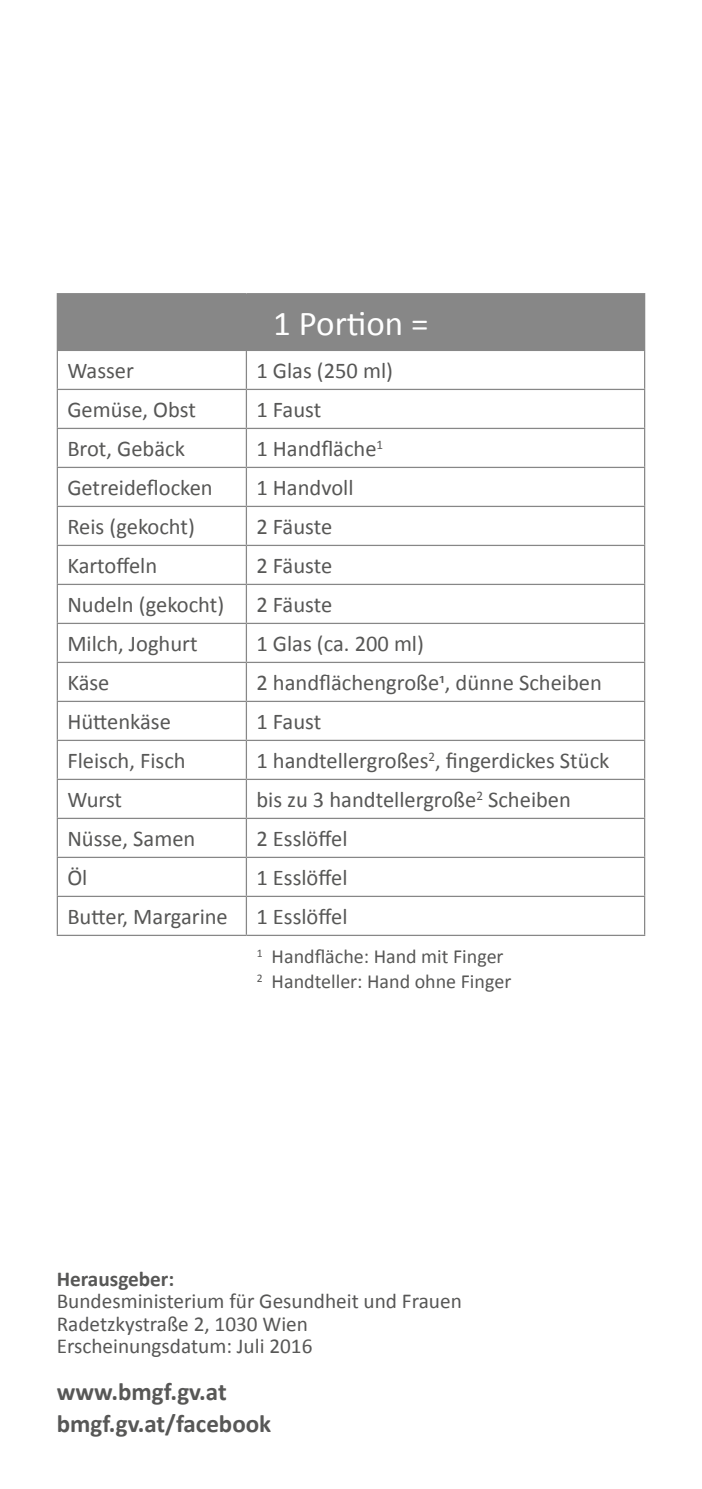
<style>
.page{position:relative;width:702px;height:1489px;background:#fff}
.page>*{position:absolute;margin:0;border:0;box-sizing:border-box;transform-origin:0 0}
.Tabelle{font:35px "Calibri";color:#fff}
.t1{font:700 25px/32.5px "Calibri";color:#575756}
.Tabelle-2{font:22.5px "Calibri";color:#575756}
.t2{font:21.25px/22.5px "Calibri";color:#575756}
.t3{font:20px/25px "Calibri";color:#575756}
.s1{font-weight:700}
</style>
<div class="page">
<div style="left:57px;top:294px;width:587px;height:56px;background:#878787"></div>
<hr style="left:57px;top:293px;width:189px;height:1px;background:#878787">
<hr style="left:246px;top:293px;width:399px;height:1px;background:#878787">
<hr style="left:644px;top:294px;width:1px;height:56px;background:#878787">
<hr style="left:57px;top:350px;width:189px;height:1px;background:#878787">
<hr style="left:57px;top:351px;width:1px;height:38px;background:#878787">
<hr style="left:246px;top:350px;width:399px;height:1px;background:#878787">
<hr style="left:246px;top:351px;width:1px;height:38px;background:#878787">
<hr style="left:644px;top:351px;width:1px;height:38px;background:#878787">
<hr style="left:57px;top:389px;width:189px;height:1px;background:#878787">
<hr style="left:57px;top:390px;width:1px;height:38px;background:#878787">
<hr style="left:246px;top:389px;width:399px;height:1px;background:#878787">
<hr style="left:246px;top:390px;width:1px;height:38px;background:#878787">
<hr style="left:644px;top:390px;width:1px;height:38px;background:#878787">
<hr style="left:57px;top:428px;width:189px;height:1px;background:#878787">
<hr style="left:57px;top:429px;width:1px;height:38px;background:#878787">
<hr style="left:246px;top:428px;width:399px;height:1px;background:#878787">
<hr style="left:246px;top:429px;width:1px;height:38px;background:#878787">
<hr style="left:644px;top:429px;width:1px;height:38px;background:#878787">
<hr style="left:57px;top:467px;width:189px;height:1px;background:#878787">
<hr style="left:57px;top:468px;width:1px;height:38px;background:#878787">
<hr style="left:246px;top:467px;width:399px;height:1px;background:#878787">
<hr style="left:246px;top:468px;width:1px;height:38px;background:#878787">
<hr style="left:644px;top:468px;width:1px;height:38px;background:#878787">
<hr style="left:57px;top:506px;width:189px;height:1px;background:#878787">
<hr style="left:57px;top:507px;width:1px;height:37px;background:#878787">
<hr style="left:246px;top:506px;width:399px;height:1px;background:#878787">
<hr style="left:246px;top:507px;width:1px;height:37px;background:#878787">
<hr style="left:644px;top:507px;width:1px;height:37px;background:#878787">
<hr style="left:57px;top:544px;width:189px;height:2px;background:#878787">
<hr style="left:57px;top:546px;width:1px;height:37px;background:#878787">
<hr style="left:246px;top:544px;width:399px;height:2px;background:#878787">
<hr style="left:246px;top:546px;width:1px;height:37px;background:#878787">
<hr style="left:644px;top:546px;width:1px;height:37px;background:#878787">
<hr style="left:57px;top:583px;width:189px;height:2px;background:#878787">
<hr style="left:57px;top:585px;width:1px;height:37px;background:#878787">
<hr style="left:246px;top:583px;width:399px;height:2px;background:#878787">
<hr style="left:246px;top:585px;width:1px;height:37px;background:#878787">
<hr style="left:644px;top:585px;width:1px;height:37px;background:#878787">
<hr style="left:57px;top:622px;width:189px;height:2px;background:#878787">
<hr style="left:57px;top:624px;width:1px;height:37px;background:#878787">
<hr style="left:246px;top:622px;width:399px;height:2px;background:#878787">
<hr style="left:246px;top:624px;width:1px;height:37px;background:#878787">
<hr style="left:644px;top:624px;width:1px;height:37px;background:#878787">
<hr style="left:57px;top:661px;width:189px;height:2px;background:#878787">
<hr style="left:57px;top:663px;width:1px;height:37px;background:#878787">
<hr style="left:246px;top:661px;width:399px;height:2px;background:#878787">
<hr style="left:246px;top:663px;width:1px;height:37px;background:#878787">
<hr style="left:644px;top:663px;width:1px;height:37px;background:#878787">
<hr style="left:57px;top:700px;width:189px;height:2px;background:#878787">
<hr style="left:57px;top:702px;width:1px;height:37px;background:#878787">
<hr style="left:246px;top:700px;width:399px;height:2px;background:#878787">
<hr style="left:246px;top:702px;width:1px;height:37px;background:#878787">
<hr style="left:644px;top:702px;width:1px;height:37px;background:#878787">
<hr style="left:57px;top:739px;width:189px;height:2px;background:#878787">
<hr style="left:57px;top:741px;width:1px;height:37px;background:#878787">
<hr style="left:246px;top:739px;width:399px;height:2px;background:#878787">
<hr style="left:246px;top:741px;width:1px;height:37px;background:#878787">
<hr style="left:644px;top:741px;width:1px;height:37px;background:#878787">
<hr style="left:57px;top:778px;width:189px;height:2px;background:#878787">
<hr style="left:57px;top:780px;width:1px;height:37px;background:#878787">
<hr style="left:246px;top:778px;width:399px;height:2px;background:#878787">
<hr style="left:246px;top:780px;width:1px;height:37px;background:#878787">
<hr style="left:644px;top:780px;width:1px;height:37px;background:#878787">
<hr style="left:57px;top:817px;width:189px;height:2px;background:#878787">
<hr style="left:57px;top:819px;width:1px;height:37px;background:#878787">
<hr style="left:246px;top:817px;width:399px;height:2px;background:#878787">
<hr style="left:246px;top:819px;width:1px;height:37px;background:#878787">
<hr style="left:644px;top:819px;width:1px;height:37px;background:#878787">
<hr style="left:57px;top:856px;width:189px;height:2px;background:#878787">
<hr style="left:57px;top:858px;width:1px;height:37px;background:#878787">
<hr style="left:246px;top:856px;width:399px;height:2px;background:#878787">
<hr style="left:246px;top:858px;width:1px;height:37px;background:#878787">
<hr style="left:644px;top:858px;width:1px;height:37px;background:#878787">
<hr style="left:57px;top:895px;width:189px;height:2px;background:#878787">
<hr style="left:57px;top:897px;width:1px;height:37px;background:#878787">
<hr style="left:246px;top:895px;width:399px;height:2px;background:#878787">
<hr style="left:246px;top:897px;width:1px;height:37px;background:#878787">
<hr style="left:644px;top:897px;width:1px;height:37px;background:#878787">
<hr style="left:57px;top:934px;width:189px;height:2px;background:#878787">
<hr style="left:246px;top:934px;width:399px;height:2px;background:#878787">
<p class="Tabelle" style="left:273px;top:301px;width:157px">1 Portion =</p>
<p class="Tabelle-2" style="left:67px;top:356px;width:68px">Wasser</p>
<p class="Tabelle-2" style="left:256px;top:356px;width:138px">1 Glas (250 ml)</p>
<p class="Tabelle-2" style="left:67px;top:395px;width:130px">Gemüse, Obst</p>
<p class="Tabelle-2" style="left:256px;top:395px;width:66px">1 Faust</p>
<p class="Tabelle-2" style="left:67px;top:434px;width:119px">Brot, Gebäck</p>
<p class="Tabelle-2" style="left:256px;top:434px;width:128px">1 Handfläche<sup>1</sup></p>
<p class="Tabelle-2" style="left:67px;top:473px;width:147px">Getreideflocken</p>
<p class="Tabelle-2" style="left:256px;top:473px;width:99px">1 Handvoll</p>
<p class="Tabelle-2" style="left:67px;top:512px;width:129px">Reis (gekocht)</p>
<p class="Tabelle-2" style="left:256px;top:512px;width:77px">2 Fäuste</p>
<p class="Tabelle-2" style="left:67px;top:551px;width:91px">Kartoffeln</p>
<p class="Tabelle-2" style="left:256px;top:551px;width:77px">2 Fäuste</p>
<p class="Tabelle-2" style="left:67px;top:590px;width:158px">Nudeln (gekocht)</p>
<p class="Tabelle-2" style="left:256px;top:590px;width:77px">2 Fäuste</p>
<p class="Tabelle-2" style="left:67px;top:629px;width:132px">Milch, Joghurt</p>
<p class="Tabelle-2" style="left:256px;top:629px;width:169px">1 Glas (ca. 200 ml)</p>
<p class="Tabelle-2" style="left:67px;top:668px;width:44px">Käse</p>
<p class="Tabelle-2" style="left:256px;top:668px;width:347px">2 handflächengroße1, dünne Scheiben</p>
<p class="Tabelle-2" style="left:67px;top:707px;width:105px">Hüttenkäse</p>
<p class="Tabelle-2" style="left:256px;top:707px;width:66px">1 Faust</p>
<p class="Tabelle-2" style="left:67px;top:746px;width:120px">Fleisch, Fisch</p>
<p class="Tabelle-2" style="left:256px;top:746px;width:354px">1 handtellergroßes<sup>2</sup>, fingerdickes Stück</p>
<p class="Tabelle-2" style="left:67px;top:785px;width:56px">Wurst</p>
<p class="Tabelle-2" style="left:256px;top:785px;width:316px">bis zu 3 handtellergroße<sup>2</sup> Scheiben</p>
<p class="Tabelle-2" style="left:67px;top:824px;width:129px">Nüsse, Samen</p>
<p class="Tabelle-2" style="left:256px;top:824px;width:93px">2 Esslöffel</p>
<p class="Tabelle-2" style="left:67px;top:863px;width:22px">Öl</p>
<p class="Tabelle-2" style="left:256px;top:863px;width:93px">1 Esslöffel</p>
<p class="Tabelle-2" style="left:67px;top:902px;width:162px">Butter, Margarine</p>
<p class="Tabelle-2" style="left:256px;top:902px;width:93px">1 Esslöffel</p>
<p class="t3" style="left:257px;top:944px;width:256px"><sup>1</sup> Handfläche: Hand mit Finger<br><sup>2</sup> Handteller: Hand ohne Finger</p>
<p class="t2" style="left:57px;top:1267px;width:406px"><span class="s1">Herausgeber:<br></span>Bundesministerium für Gesundheit und Frauen<br>Radetzkystraße 2, 1030 Wien<br>Erscheinungsdatum: Juli 2016</p>
<p class="t1" style="left:57px;top:1374px;width:216px">www.bmgf.gv.at bmgf.gv.at/facebook</p>
</div>
